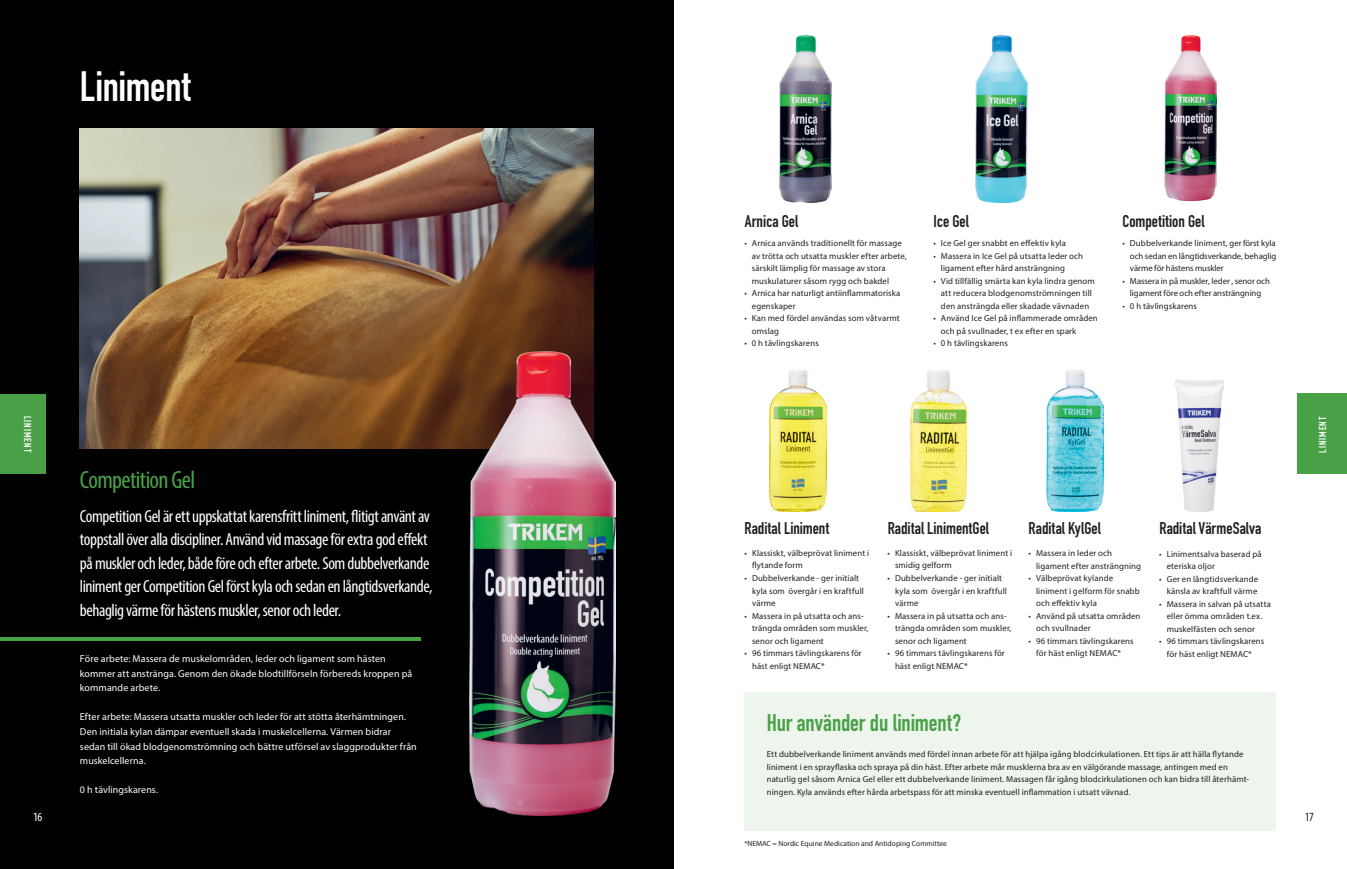
<style>
.page{position:relative;width:1347px;height:869px;background:#fff}
.page>*{position:absolute;margin:0;border:0;box-sizing:border-box;transform-origin:0 0}
.t1{font:41.75px "DIN Engschrift LT Pro";letter-spacing:-.01em;color:#fff}
.t2{font:condensed 25px "Myriad Pro";letter-spacing:-.025em;color:#49a147}
.t3{font:23.75px "DIN Engschrift LT Pro";letter-spacing:-.005em;color:#49a147}
.t4{font:condensed 17.5px/23.5px "Myriad Pro";letter-spacing:-.025em;color:#fff}
.t5{font:16.75px "DIN Engschrift LT Pro";color:#231f20}
.t6{font:condensed 12.5px "Myriad Pro";color:#231f20}
.t7{font:condensed 12.5px "Myriad Pro";color:#fff}
.t8{font:10px/14.5px "Myriad Pro";letter-spacing:.01em;color:#fff}
.t9{font:10px "DIN Engschrift LT Pro";letter-spacing:.095em;color:#fff}
.t10{font:8.75px/12.5px "Myriad Pro";letter-spacing:.01em;color:#231f20}
.t11{font:7.5px "Myriad Pro";color:#231f20}
</style>
<div class="page">
<div style="left:0;top:0;width:673px;height:868px;background:#010101"></div>
<div style="left:0;top:394px;width:45px;height:79px;background:#49a147"></div>
<img style="left:80px;top:128px;width:513px;height:320px">
<hr style="left:0;top:637px;width:420px;height:4px;background:#49a147">
<img style="left:780px;top:35px;width:51px;height:167px">
<img style="left:975px;top:35px;width:52px;height:167px">
<img style="left:910px;top:370px;width:56px;height:141px">
<img style="left:1175px;top:379px;width:48px;height:132px">
<div style="left:1297px;top:393px;width:49px;height:80px;background:#49a147"></div>
<div style="left:744px;top:692px;width:532px;height:138px;background:#edf5ec"></div>
<img style="left:769px;top:370px;width:57px;height:141px">
<img style="left:470px;top:351px;width:145px;height:464px">
<img style="left:1046px;top:370px;width:57px;height:141px">
<img style="left:1164px;top:35px;width:52px;height:166px">
<h1 class="t1" style="left:80px;top:61px;width:112px">Liniment</h1>
<p class="t9" style="left:33px;top:415px;width:38px;rotate:90deg">LINIMENT</p>
<h3 class="t7" style="left:33px;top:808px;width:11px">16</h3>
<h2 class="t2" style="left:80px;top:464px;width:117px">Competition Gel</h2>
<p class="t4" style="left:80px;top:504px;width:354px">Competition Gel är ett uppskattat karensfritt liniment, flitigt använt av toppstall över alla discipliner. Använd vid massage för extra god effekt på muskler och leder, både före och efter arbete. Som dubbelverkande liniment ger Competition Gel först kyla och sedan en långtidsverkande, behaglig värme för hästens muskler, senor och leder.</p>
<p class="t8" style="left:80px;top:651px;width:334px">Före arbete: Massera de muskelområden, leder och ligament som hästen kommer att anstränga. Genom den ökade blodtillförseln förbereds kroppen på kommande arbete.</p>
<p class="t8" style="left:80px;top:709px;width:338px">Efter arbete: Massera utsatta muskler och leder för att stötta återhämtningen.<br>Den initiala kylan dämpar eventuell skada i muskelcellerna. Värmen bidrar sedan till ökad blodgenomströmning och bättre utförsel av slaggprodukter från muskelcellerna.</p>
<p class="t8" style="left:80px;top:781px;width:80px">0 h tävlingskarens.</p>
<h3 class="t5" style="left:744px;top:211px;width:55px">Arnica Gel</h3>
<p class="t10" style="left:752px;top:237px;width:156px;text-indent:-7px">• Arnica används traditionellt för massage av trötta och utsatta muskler efter arbete, särskilt lämplig för massage av stora muskulaturer såsom rygg och bakdel</p>
<p class="t10" style="left:752px;top:287px;width:150px;text-indent:-7px">• Arnica har naturligt antiinflammatoriska egenskaper</p>
<p class="t10" style="left:752px;top:312px;width:149px;text-indent:-7px">• Kan med fördel användas som våtvarmt omslag</p>
<p class="t10" style="left:744px;top:337px;width:76px">• 0 h tävlingskarens</p>
<h3 class="t5" style="left:933px;top:211px;width:37px">Ice Gel</h3>
<p class="t10" style="left:933px;top:237px;width:134px">• Ice Gel ger snabbt en effektiv kyla</p>
<p class="t10" style="left:941px;top:249px;width:144px;text-indent:-7px">• Massera in Ice Gel på utsatta leder och ligament efter hård ansträngning</p>
<p class="t10" style="left:933px;top:274px;width:163px;text-align:center">• Vid tillfällig smärta kan kyla lindra genom att reducera blodgenomströmningen till den ansträngda eller skadade vävnaden</p>
<p class="t10" style="left:941px;top:312px;width:158px;text-indent:-7px">• Använd Ice Gel på inflammerade områden och på svullnader, t ex efter en spark</p>
<p class="t10" style="left:933px;top:337px;width:76px">• 0 h tävlingskarens</p>
<h3 class="t5" style="left:1122px;top:211px;width:83px">Competition Gel</h3>
<p class="t10" style="left:1130px;top:237px;width:148px;text-align:justify;text-indent:-7px">• Dubbelverkande liniment, ger först kyla och sedan en långtidsverkande, behaglig värme för hästens muskler</p>
<p class="t10" style="left:1122px;top:274px;width:149px;text-align:center">• Massera in på muskler, leder , senor och ligament före och efter ansträngning</p>
<p class="t10" style="left:1122px;top:299px;width:76px">• 0 h tävlingskarens</p>
<h3 class="t5" style="left:744px;top:518px;width:86px">Radital Liniment</h3>
<p class="t10" style="left:752px;top:546px;width:119px;text-indent:-7px">• Klassiskt, välbeprövat liniment i flytande form</p>
<p class="t10" style="left:752px;top:571px;width:113px;text-indent:-7px">• Dubbelverkande - ger initialt kyla som övergår i en kraftfull värme</p>
<p class="t10" style="left:752px;top:609px;width:118px;text-indent:-7px">• Massera in på utsatta och ans&shy;trängda områden som muskler, senor och ligament</p>
<p class="t10" style="left:752px;top:646px;width:111px;text-indent:-7px">• 96 timmars tävlingskarens för häst enligt NEMAC*</p>
<h3 class="t5" style="left:887px;top:518px;width:103px">Radital LinimentGel</h3>
<p class="t10" style="left:895px;top:546px;width:119px;text-indent:-7px">• Klassiskt, välbeprövat liniment i smidig gelform</p>
<p class="t10" style="left:895px;top:571px;width:113px;text-indent:-7px">• Dubbelverkande - ger initialt kyla som övergår i en kraftfull värme</p>
<p class="t10" style="left:895px;top:609px;width:118px;text-indent:-7px">• Massera in på utsatta och ans&shy;trängda områden som muskler, senor och ligament</p>
<p class="t10" style="left:895px;top:646px;width:111px;text-indent:-7px">• 96 timmars tävlingskarens för häst enligt NEMAC*</p>
<h3 class="t5" style="left:1028px;top:518px;width:74px">Radital KylGel</h3>
<p class="t10" style="left:1036px;top:546px;width:106px;text-indent:-7px">• Massera in leder och ligament efter ansträngning</p>
<p class="t10" style="left:1036px;top:571px;width:105px;text-indent:-7px">• Välbeprövat kylande liniment i gelform för snabb och effektiv kyla</p>
<p class="t10" style="left:1036px;top:609px;width:106px;text-indent:-7px">• Använd på utsatta områden och svullnader</p>
<p class="t10" style="left:1028px;top:634px;width:106px;text-align:center">• 96 timmars tävlingskarens för häst enligt NEMAC*</p>
<h3 class="t5" style="left:1159px;top:518px;width:103px">Radital VärmeSalva</h3>
<p class="t10" style="left:1166px;top:547px;width:96px;text-indent:-7px">• Linimentsalva baserad på eteriska oljor</p>
<p class="t10" style="left:1159px;top:572px;width:100px;text-align:right">• Ger en långtidsverkande känsla av kraftfull värme</p>
<p class="t10" style="left:1166px;top:597px;width:106px;text-indent:-7px">• Massera in salvan på utsatta eller ömma områden t.ex. muskelfästen och senor</p>
<p class="t10" style="left:1159px;top:634px;width:106px;text-align:center">• 96 timmars tävlingskarens för häst enligt NEMAC*</p>
<h3 class="t3" style="left:766px;top:708px;width:196px">Hur använder du liniment?</h3>
<p class="t10" style="left:766px;top:747px;width:484px">Ett dubbelverkande liniment används med fördel innan arbete för att hjälpa igång blodcirkulationen. Ett tips är att hälla flytande liniment i en sprayflaska och spraya på din häst. Efter arbete mår musklerna bra av en välgörande massage, antingen med en naturlig gel såsom Arnica Gel eller ett dubbelverkande liniment. Massagen får igång blodcirkulationen och kan bidra till återhämt&shy;ningen. Kyla används efter hårda arbetspass för att minska eventuell inflammation i utsatt vävnad.</p>
<p class="t11" style="left:744px;top:838px;width:204px">*NEMAC = Nordic Equine Medication and Antidoping Committee</p>
<p class="t9" style="left:1316px;top:452px;width:38px;rotate:-90deg">LINIMENT</p>
<h3 class="t6" style="left:1304px;top:808px;width:11px">17</h3>
</div>
